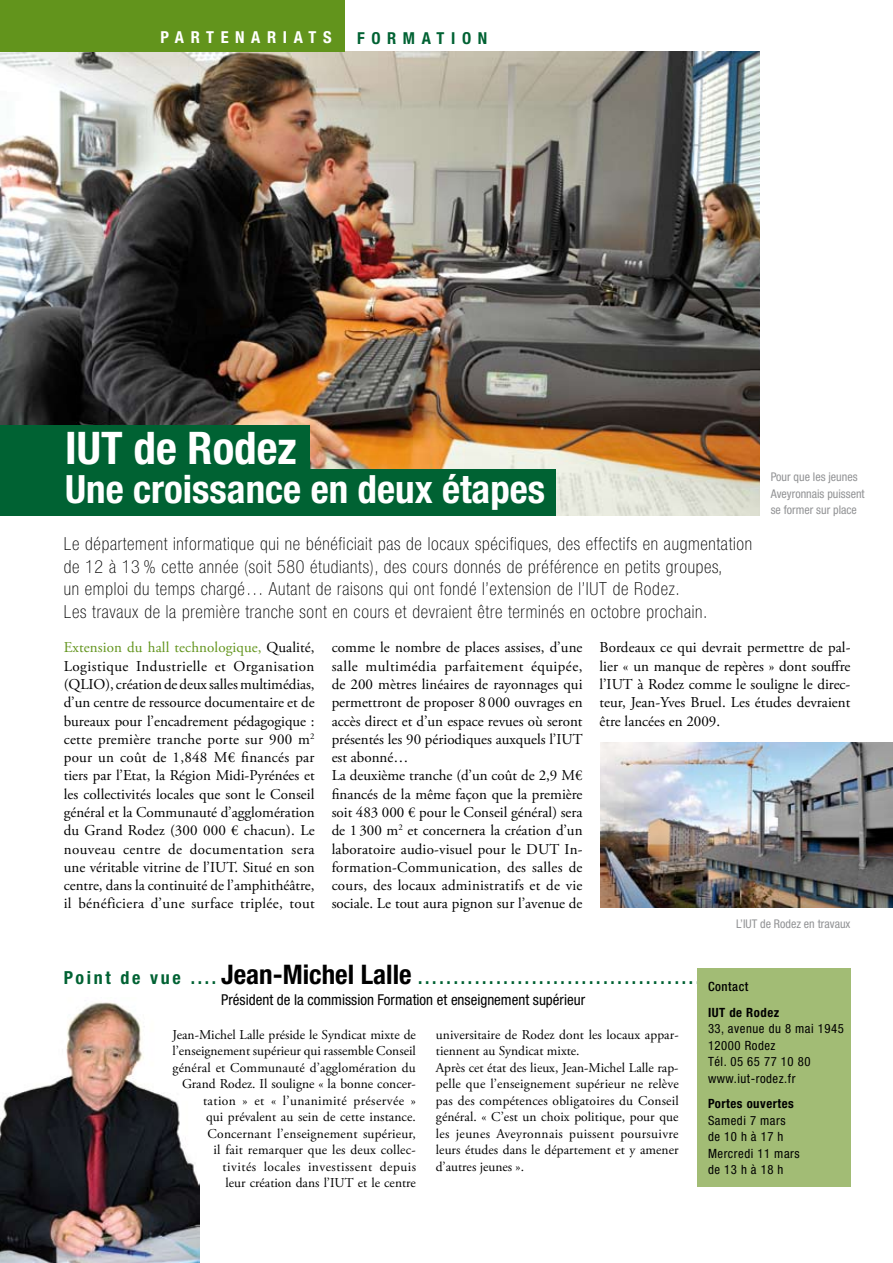
<style>
.page{position:relative;width:893px;height:1263px;background:#fff}
.page>*{position:absolute;margin:0;border:0;box-sizing:border-box;transform-origin:0 0}
.t1{font:700 condensed 45px "Helvetica Neue";color:#fff}
.t2{font:700 condensed 39px "Helvetica Neue";color:#fff}
.t3{font:100 condensed 18px/22.5px "Helvetica Neue";letter-spacing:.04em;color:#000}
.t4{font:700 condensed 18px "Helvetica Neue";letter-spacing:.15em;color:#006233}
.t5{font:700 condensed 16.5px "Helvetica Neue";letter-spacing:.4em;color:#fff}
.t6{font:700 condensed 16.5px "Helvetica Neue";letter-spacing:.4em;color:#006233}
.t7{font:15px/18.3px "Adobe Garamond Pro";color:#000;text-align:justify}
.t8{font:condensed 15px "Helvetica Neue";color:#000}
.t9{font:13.5px/16.5px "Adobe Garamond Pro";letter-spacing:.005em;color:#000;text-align:right}
.t10{font:condensed 12.75px/16.5px "Helvetica Neue";letter-spacing:.04em;color:#000}
.t11{font:700 condensed 12.75px "Helvetica Neue";letter-spacing:.04em;color:#000}
.t12{font:500 condensed 12.75px "Helvetica Neue";letter-spacing:.04em;color:#000}
.t13{font:condensed 12px/16.5px "Helvetica Neue";color:#929395}
.s1{color:#62941c}
.s2{font-size:27px;color:#000}
</style>
<div class="page">
<img style="left:0;top:51px;width:759px;height:465px">
<div style="left:0;top:0;width:344px;height:51px;background:#62941c"></div>
<div style="left:697px;top:968px;width:153px;height:218px;background:#a2bc75"></div>
<img style="left:0;top:1002px;width:200px;height:261px">
<img style="left:600px;top:742px;width:293px;height:166px">
<div style="left:0;top:425px;width:309px;height:91px;background:#006233"></div>
<div style="left:253px;top:469px;width:302px;height:47px;background:#006233"></div>
<p class="t5" style="left:161px;top:27px;width:173px">PARTENARIATS</p>
<p class="t6" style="left:357px;top:28px;width:132px">FORMATION</p>
<h1 class="t1" style="left:65px;top:421px;width:233px">IUT de Rodez</h1>
<h2 class="t2" style="left:65px;top:466px;width:481px">Une croissance en deux étapes</h2>
<p class="t3" style="left:64px;top:532px;width:690px">Le département informatique qui ne bénéficiait pas de locaux spécifiques, des effectifs en augmentation de 12 à 13 % cette année (soit 580 étudiants), des cours donnés de préférence en petits groupes,<br>un emploi du temps chargé… Autant de raisons qui ont fondé l’extension de l’IUT de Rodez.<br>Les travaux de la première tranche sont en cours et devraient être terminés en octobre prochain.</p>
<p class="t13" style="left:771px;top:468px;width:95px">Pour que les jeunes<br>Aveyronnais puissent se former sur place</p>
<p class="t7" style="left:64px;top:639px;width:253px"><span class="s1">Extension du hall technologique,</span> Qualité, Logistique Industrielle et Organisation (QLIO), création de deux salles multimédias, d’un centre de ressource documentaire et de bureaux pour l’encadrement pédagogique : cette première tranche porte sur 900 m<sup>2 </sup>pour un coût de 1,848 M€ financés par tiers par l’Etat, la Région Midi-Pyrénées et les collectivités locales que sont le Conseil général et la Communauté d’agglomération du Grand Rodez (300 000 € chacun). Le nouveau centre de documentation sera une véritable vitrine de l’IUT. Situé en son centre, dans la continuité de l’amphithéâtre, il bénéficiera d’une surface triplée, tout</p>
<p class="t7" style="left:332px;top:639px;width:252px;text-align:left">comme le nombre de places assises, d’une salle multimédia parfaitement équipée, de 200 mètres linéaires de rayonnages qui permettront de proposer 8000 ouvrages en accès direct et d’un espace revues où seront présentés les 90 périodiques auxquels l’IUT est abonné…<br>La deuxième tranche (d’un coût de 2,9 M€ financés de la même façon que la première soit 483 000 € pour le Conseil général) sera de 1300 m<sup>2</sup> et concernera la création d’un laboratoire audio-visuel pour le DUT In&shy;formation-Communication, des salles de cours, des locaux administratifs et de vie sociale. Le tout aura pignon sur l’avenue de</p>
<p class="t7" style="left:600px;top:639px;width:252px">Bordeaux ce qui devrait permettre de pal&shy;lier « un manque de repères » dont souffre l’IUT à Rodez comme le souligne le direc&shy;teur, Jean-Yves Bruel. Les études devraient être lancées en 2009.</p>
<p class="t13" style="left:736px;top:915px;width:116px">L’IUT de Rodez en travaux</p>
<p class="t4" style="left:64px;top:967px;width:695px">Point de vue .... <span class="s2">Jean-Michel Lalle</span> ................................................</p>
<p class="t8" style="left:221px;top:991px;width:365px">Président de la commission Formation et enseignement supérieur</p>
<p class="t12" style="left:708px;top:979px;width:42px">Contact</p>
<p class="t11" style="left:708px;top:1004px;width:73px">IUT de Rodez</p>
<p class="t10" style="left:708px;top:1020px;width:137px">33, avenue du 8 mai 1945<br>12000 Rodez<br>Tél. 05 65 77 10 80 www.iut-rodez.fr</p>
<p class="t11" style="left:708px;top:1096px;width:87px">Portes ouvertes</p>
<p class="t10" style="left:708px;top:1112px;width:93px">Samedi 7 mars de 10 h à 17 h<br>Mercredi 11 mars de 13 h à 18 h</p>
<p class="t9" style="left:173px;top:1026px;width:245px">Jean-Michel Lalle préside le Syndicat mixte de l’enseignement supérieur qui rassemble Conseil général et Communauté d’agglomération du Grand Rodez. Il souligne « la bonne concer&shy;tation » et « l’unanimité préservée »<br>qui prévalent au sein de cette instance.<br>Concernant l’enseignement supérieur,<br>il fait remarquer que les deux collec-<br>tivités locales investissent depuis<br>leur création dans l’IUT et le centre</p>
<p class="t9" style="left:436px;top:1026px;width:244px;text-align:left">universitaire de Rodez dont les locaux appar&shy;tiennent au Syndicat mixte.<br>Après cet état des lieux, Jean-Michel Lalle rap&shy;pelle que l’enseignement supérieur ne relève pas des compétences obligatoires du Conseil général. « C’est un choix politique, pour que les jeunes Aveyronnais puissent poursuivre leurs études dans le département et y amener d’autres jeunes ».</p>
</div>
